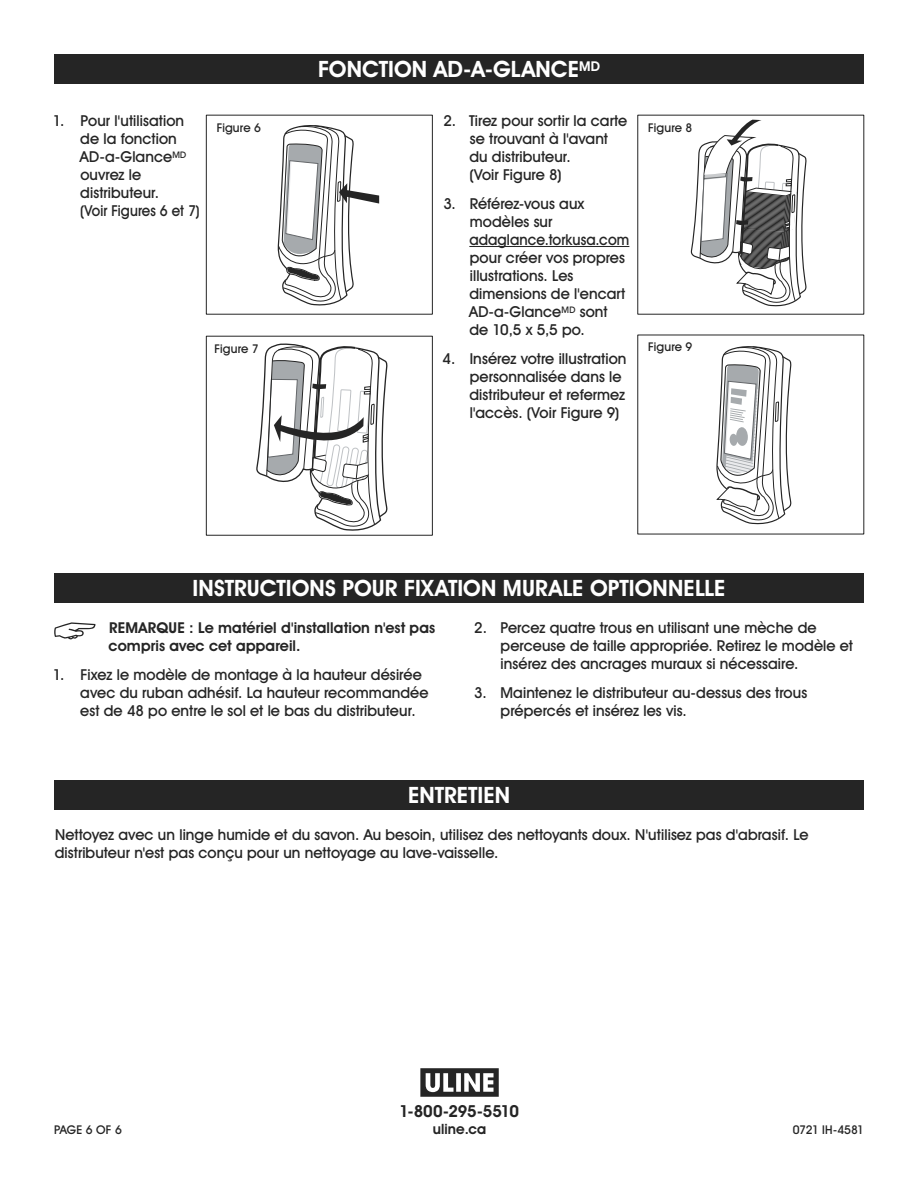
<style>
.page{position:relative;width:918px;height:1188px;background:#fff}
.page>*{position:absolute;margin:0;border:0;box-sizing:border-box;transform-origin:0 0}
.t1{font:700 22.5px "Uline Two Knine";letter-spacing:.005em;color:#fff}
.t2{font:700 16.5px "Uline Two Knine";letter-spacing:-.015em;color:#252525}
.t3{font:15px/18px "Uline Two Knine";letter-spacing:.005em;color:#252525}
.t4{font:700 15px/18px "Uline Two Knine";letter-spacing:.005em;color:#252525}
.t5{font:700 14.25px "Uline Two Knine";letter-spacing:.01em;color:#252525}
.t6{font:12px "Uline Two Knine";letter-spacing:.005em;color:#252525}
.t7{font:12px "Uline Two Knine";letter-spacing:-.03em;color:#252525}
</style>
<div class="page">
<div style="left:54px;top:54px;width:810px;height:30px;background:#252525"></div>
<div style="left:54px;top:780px;width:810px;height:30px;background:#252525"></div>
<hr style="left:469px;top:246px;width:160px;height:1px;background:#252525">
<svg style="left:690px;top:120px;width:117px;height:187px"></svg>
<svg style="left:716px;top:346px;width:76px;height:179px"></svg>
<svg style="left:277px;top:125px;width:102px;height:181px"></svg>
<div style="left:206px;top:115px;width:227px;height:200px;border:1px solid #252525"></div>
<svg style="left:256px;top:343px;width:132px;height:188px"></svg>
<div style="left:206px;top:336px;width:227px;height:200px;border:1px solid #252525"></div>
<div style="left:54px;top:573px;width:810px;height:30px;background:#252525"></div>
<svg style="left:54px;top:622px;width:41px;height:17px"></svg>
<svg style="left:420px;top:1068px;width:79px;height:29px"></svg>
<h1 class="t1" style="left:318px;top:56px;width:283px">FONCTION AD-A-GLANCE<sup>MD</sup></h1>
<p class="t3" style="left:80px;top:112px;width:121px;text-indent:-27px">1. Pour l'utilisation de la fonction<br>AD-a-Glance<sup>MD </sup>ouvrez le distributeur.<br>(Voir Figures 6 et 7)</p>
<p class="t3" style="left:469px;top:112px;width:160px;text-indent:-26px">2. Tirez pour sortir la carte se trouvant à l'avant du distributeur.<br>(Voir Figure 8)</p>
<p class="t6" style="left:217px;top:120px;width:46px">Figure 6</p>
<p class="t3" style="left:469px;top:195px;width:162px;text-indent:-26px">3. Référez-vous aux modèles sur adaglance.torkusa.com pour créer vos propres illustrations. Les dimensions de l'encart<br>AD-a-Glance<sup>MD</sup> sont de 10,5 x 5,5 po.</p>
<p class="t3" style="left:469px;top:349px;width:159px;text-indent:-27px">4. Insérez votre illustration personnalisée dans le distributeur et refermez l'accès. (Voir Figure 9)</p>
<p class="t6" style="left:215px;top:341px;width:46px">Figure 7</p>
<p class="t6" style="left:648px;top:120px;width:46px">Figure 8</p>
<p class="t6" style="left:648px;top:340px;width:46px">Figure 9</p>
<h1 class="t1" style="left:193px;top:575px;width:534px">INSTRUCTIONS POUR FIXATION MURALE OPTIONNELLE</h1>
<p class="t4" style="left:109px;top:619px;width:328px">REMARQUE : Le matériel d'installation n'est pas compris avec cet appareil.</p>
<p class="t3" style="left:80px;top:665px;width:350px;text-indent:-27px">1. Fixez le modèle de montage à la hauteur désirée avec du ruban adhésif. La hauteur recommandée est de 48 po entre le sol et le bas du distributeur.</p>
<p class="t3" style="left:501px;top:619px;width:354px;text-indent:-26px">2. Percez quatre trous en utilisant une mèche de perceuse de taille appropriée. Retirez le modèle et insérez des ancrages muraux si nécessaire.</p>
<p class="t3" style="left:501px;top:683px;width:308px;text-indent:-26px">3. Maintenez le distributeur au-dessus des trous prépercés et insérez les vis.</p>
<h1 class="t1" style="left:408px;top:782px;width:103px">ENTRETIEN</h1>
<p class="t3" style="left:55px;top:826px;width:755px">Nettoyez avec un linge humide et du savon. Au besoin, utilisez des nettoyants doux. N'utilisez pas d'abrasif. Le distributeur n'est pas conçu pour un nettoyage au lave-vaisselle.</p>
<p class="t2" style="left:399px;top:1101px;width:121px">1-800-295-5510</p>
<p class="t5" style="left:433px;top:1120px;width:55px">uline.ca</p>
<p class="t6" style="left:54px;top:1122px;width:69px">PAGE 6 OF 6</p>
<p class="t7" style="left:793px;top:1122px;width:73px">0721 IH-4581</p>
</div>
